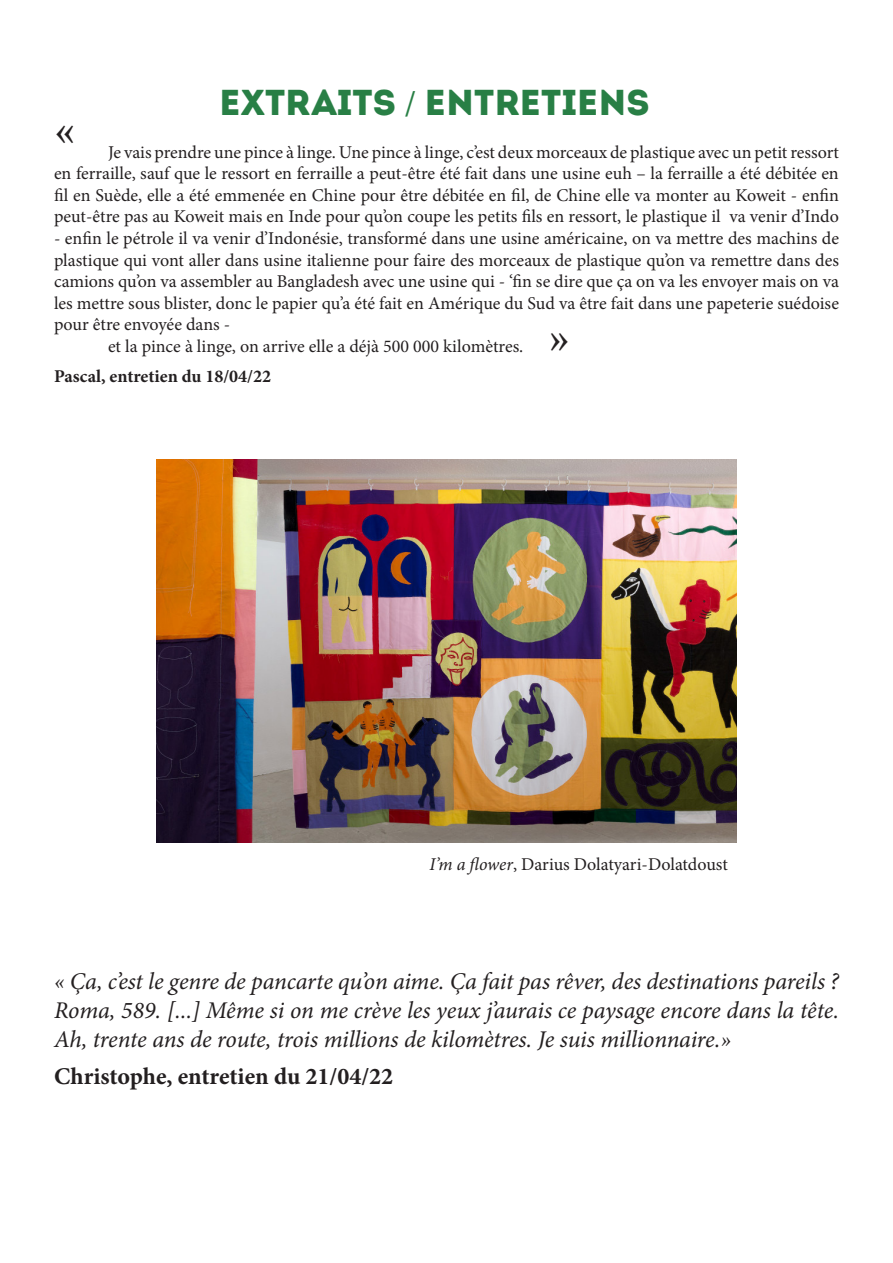
<style>
.page{position:relative;width:893px;height:1263px;background:#fff}
.page>*{position:absolute;margin:0;border:0;box-sizing:border-box;transform-origin:0 0}
.t1{font:48px "Minion Pro";color:#231f20}
.t2{font:36px "Intro";color:#287f45}
.t3{font:italic 24px/28.8px "Minion Pro";letter-spacing:-.01em;color:#231f20;text-align:justify}
.t4{font:700 24px "Minion Pro";letter-spacing:-.005em;color:#231f20}
.t5{font:18px/21.6px "Minion Pro";color:#231f20;text-align:justify}
.t6{font:700 18px "Minion Pro";color:#231f20}
.s1{font-family:"Minion Pro"}
.s2{font-style:italic}
</style>
<div class="page">
<img style="left:156px;top:459px;width:581px;height:383px">
<p class="t2" style="left:219px;top:81px;width:432px">EXTRAITS <span class="s1">/</span> ENTRETIENS</p>
<p class="t1" style="left:54px;top:98px;width:23px">«</p>
<p class="t5" style="left:54px;top:141px;width:787px;text-indent:54px">Je vais prendre une pince à linge. Une pince à linge, c’est deux morceaux de plastique avec un petit ressort en ferraille, sauf que le ressort en ferraille a peut-être été fait dans une usine euh – la ferraille a été débitée en fil en Suède, elle a été emmenée en Chine pour être débitée en fil, de Chine elle va monter au Koweit - enfin peut-être pas au Koweit mais en Inde pour qu’on coupe les petits fils en ressort, le plastique il va venir d’Indo</p>
<p class="t5" style="left:54px;top:228px;width:786px">- enfin le pétrole il va venir d’Indonésie, transformé dans une usine américaine, on va mettre des machins de plastique qui vont aller dans usine italienne pour faire des morceaux de plastique qu’on va remettre dans des camions qu’on va assembler au Bangladesh avec une usine qui - ‘fin se dire que ça on va les envoyer mais on va les mettre sous blister, donc le papier qu’a été fait en Amérique du Sud va être fait dans une papeterie suédoise pour être envoyée dans -</p>
<p class="t5" style="left:108px;top:336px;width:417px">et la pince à linge, on arrive elle a déjà 500 000 kilomètres.</p>
<p class="t6" style="left:54px;top:364px;width:219px">Pascal, entretien du 18/04/22</p>
<p class="t1" style="left:549px;top:311px;width:23px">»</p>
<p class="t5" style="left:430px;top:853px;width:300px"><span class="s2">I’m a flower</span>, Darius Dolatyari-Dolatdoust</p>
<p class="t3" style="left:54px;top:967px;width:787px">« Ça, c’est le genre de pancarte qu’on aime. Ça fait pas rêver, des destinations pareils ?<br>Roma, 589. [...] Même si on me crève les yeux j’aurais ce paysage encore dans la tête.<br>Ah, trente ans de route, trois millions de kilomètres. Je suis millionnaire.»</p>
<p class="t4" style="left:54px;top:1059px;width:341px">Christophe, entretien du 21/04/22</p>
</div>
